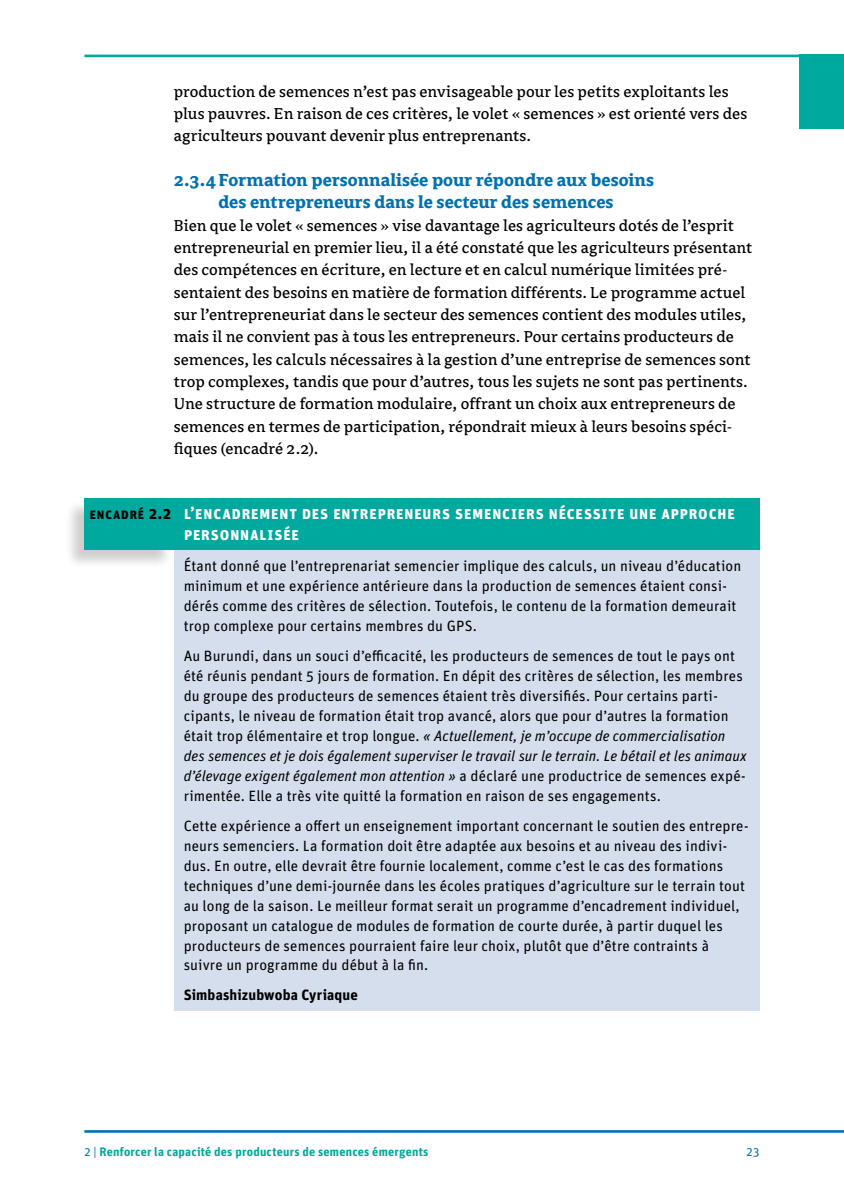
<style>
.page{position:relative;width:844px;height:1191px;background:#fff}
.page>*{position:absolute;margin:0;border:0;box-sizing:border-box;transform-origin:0 0}
.t1{font:700 19.25px/22.4px "Avance";color:#0071ae;text-align:center}
.t2{font:17.5px/22.4px "Avance";letter-spacing:.005em;color:#000}
.t3{font:17.5px/21px "Unit Bold SC";letter-spacing:.01em;color:#fff}
.t4{font:14.88px/19.9px "Unit";letter-spacing:.01em;color:#000}
.t5{font:700 14.88px "Unit";letter-spacing:.01em;color:#000}
.t6{font:14.88px "Unit Bold SC";letter-spacing:.02em;color:#000}
.t7{font:700 12.25px "Unit";letter-spacing:.02em;color:#00a99d}
.t8{font:12.25px "Unit";color:#0071ae}
.s1{font-size:17.5px}
.s2{font-style:italic}
.s3{font-weight:400;color:#0071ae}
.s4{font-family:"Unit Regular SC";font-weight:400;color:#0071ae}
</style>
<div class="page">
<div style="left:799px;top:55px;width:44px;height:74px;background:#00a99d"></div>
<hr style="left:84px;top:55px;width:759px;height:2px;background:#00a99d">
<hr style="left:84px;top:1130px;width:759px;height:2px;background:#0071ae">
<div style="left:174px;top:499px;width:585px;height:51px;background:#00a99d"></div>
<div style="left:174px;top:550px;width:585px;height:460px;background:#d4deed"></div>
<div style="left:64px;top:499px;width:109px;height:70px;background:#000;opacity:.2"></div>
<div style="left:84px;top:499px;width:90px;height:51px;background:#00a99d"></div>
<p class="t2" style="left:174px;top:81px;width:574px">production de semences n’est pas envisageable pour les petits exploitants les plus pauvres. En raison de ces critères, le volet « semences » est orienté vers des agriculteurs pouvant devenir plus entreprenants.</p>
<p class="t1" style="left:174px;top:169px;width:481px">2.3.4Formation personnalisée pour répondre aux besoins des entrepreneurs dans le secteur des semences</p>
<p class="t2" style="left:174px;top:214px;width:580px">Bien que le volet « semences » vise davantage les agriculteurs dotés de l’esprit entrepreneurial en premier lieu, il a été constaté que les agriculteurs présentant des compétences en écriture, en lecture et en calcul numérique limitées pré&shy;sentaient des besoins en matière de formation différents. Le programme actuel sur l’entrepreneuriat dans le secteur des semences contient des modules utiles, mais il ne convient pas à tous les entrepreneurs. Pour certains producteurs de semences, les calculs nécessaires à la gestion d’une entreprise de semences sont trop complexes, tandis que pour d’autres, tous les sujets ne sont pas pertinents.<br>Une structure de formation modulaire, offrant un choix aux entrepreneurs de semences en termes de participation, répondrait mieux à leurs besoins spéci&shy;fiques (encadré 2.2).</p>
<p class="t6" style="left:89px;top:504px;width:83px">encadré <span class="s1">2.2</span></p>
<p class="t3" style="left:184px;top:502px;width:552px">l’encadrement des entrepreneurs semenciers nécessite une approche personnalisée</p>
<p class="t4" style="left:184px;top:556px;width:559px">Étant donné que l’entreprenariat semencier implique des calculs, un niveau d’éducation minimum et une expérience antérieure dans la production de semences étaient consi&shy;dérés comme des critères de sélection. Toutefois, le contenu de la formation demeurait trop complexe pour certains membres du GPS.</p>
<p class="t4" style="left:184px;top:646px;width:564px">Au Burundi, dans un souci d’efficacité, les producteurs de semences de tout le pays ont été réunis pendant 5 jours de formation. En dépit des critères de sélection, les membres du groupe des producteurs de semences étaient très diversifiés. Pour certains parti&shy;cipants, le niveau de formation était trop avancé, alors que pour d’autres la formation était trop élémentaire et trop longue. <span class="s2">« Actuellement, je m’occupe de commercialisation des semences et je dois également superviser le travail sur le terrain. Le bétail et les animaux d’élevage exigent également mon attention »</span> a déclaré une productrice de semences expé&shy;rimentée. Elle a très vite quitté la formation en raison de ses engagements.</p>
<p class="t4" style="left:184px;top:815px;width:566px">Cette expérience a offert un enseignement important concernant le soutien des entrepre&shy;neurs semenciers. La formation doit être adaptée aux besoins et au niveau des indivi&shy;dus. En outre, elle devrait être fournie localement, comme c’est le cas des formations techniques d’une demi-journée dans les écoles pratiques d’agriculture sur le terrain tout au long de la saison. Le meilleur format serait un programme d’encadrement individuel, proposant un catalogue de modules de formation de courte durée, à partir duquel les producteurs de semences pourraient faire leur choix, plutôt que d’être contraints à suivre un programme du début à la fin.</p>
<p class="t5" style="left:184px;top:986px;width:176px">Simbashizubwoba Cyriaque</p>
<p class="t7" style="left:84px;top:1144px;width:345px"><span class="s3">2</span> <span class="s4">|</span> Renforcer la capacité des producteurs de semences émergents</p>
<p class="t8" style="left:746px;top:1144px;width:14px">23</p>
</div>
